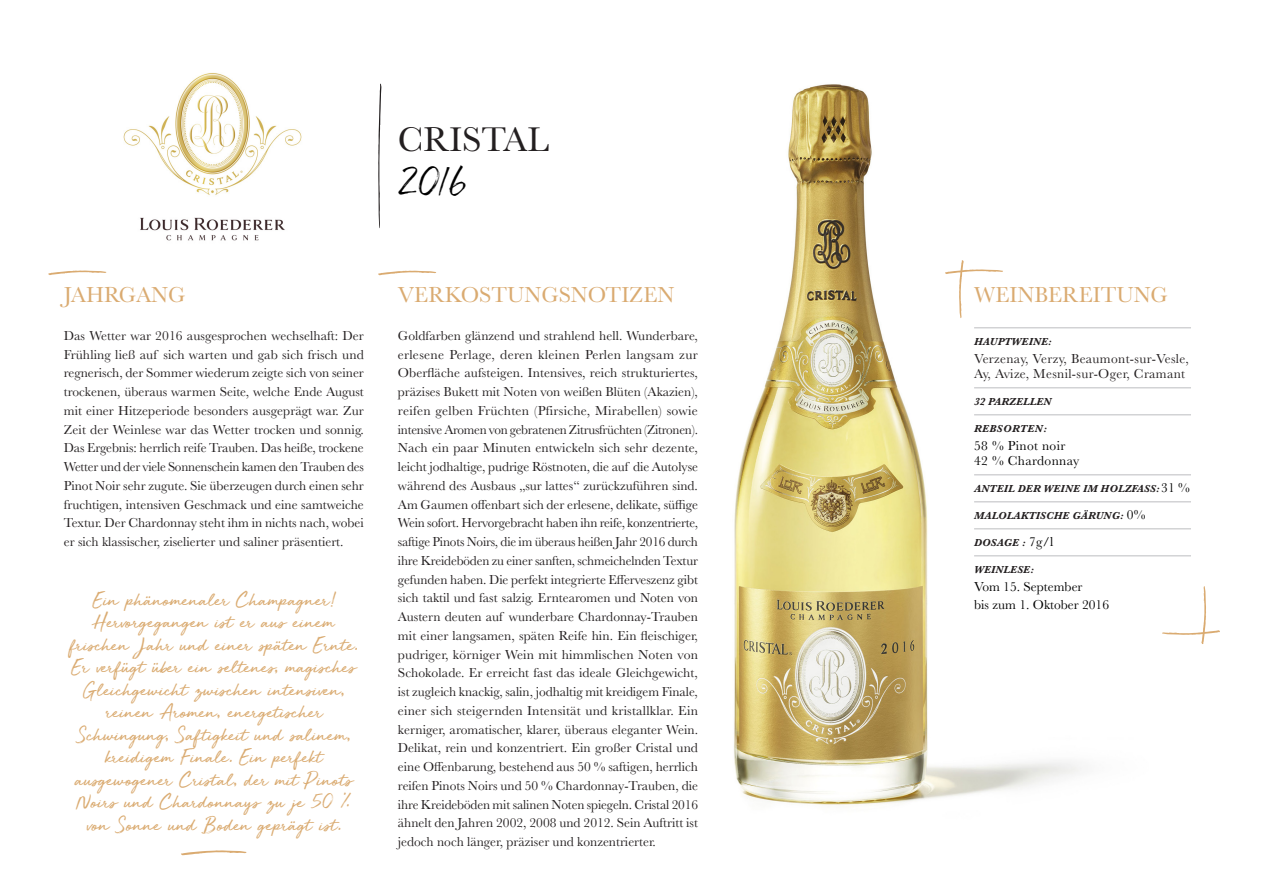
<style>
.page{position:relative;width:1263px;height:893px;background:#fff}
.page>*{position:absolute;margin:0;border:0;box-sizing:border-box;transform-origin:0 0}
.t1{font:40.5px "Golden Plains";color:#000}
.t2{font:35.7px "Baskerville";color:#231f20}
.TEXTE_BASKERVILLE{font:22.5px "Baskerville";color:#daab71}
.GRAND_TITRE{font:22.5px "Baskerville";color:#daab71}
.CITATION{font:21px/22.5px "Golden Plains";color:#daab71;text-align:center}
.TEXTE_BASKERVILLE-2{font:13.5px/18.8px "Baskerville";color:#231f20;text-align:justify}
.TITRE_FILET{font:13.5px/15px "Baskerville";letter-spacing:.025em;color:#231f20}
.TITRE_FILET-2{font:13.5px/18px "Baskerville";color:#000}
.TITRE_FILET-3{font:13.5px "Baskerville";letter-spacing:.025em;color:#000}
.TITRE_FILET-4{font:italic 700 10.5px "Baskerville";letter-spacing:.02em;color:#231f20}
.TITRE_FILET-5{font:italic 700 10.5px "Baskerville";letter-spacing:.05em;color:#231f20}
.s1{font-weight:400;font-style:normal;font-size:13.5px;color:#000}
</style>
<div class="page">
<img style="left:734px;top:84px;width:415px;height:722px">
<svg style="left:378px;top:84px;width:3px;height:144px"></svg>
<img style="left:123px;top:73px;width:179px;height:168px">
<svg style="left:945px;top:260px;width:58px;height:58px"></svg>
<svg style="left:1162px;top:586px;width:58px;height:58px"></svg>
<svg style="left:181px;top:850px;width:65px;height:5px"></svg>
<svg style="left:48px;top:270px;width:58px;height:5px"></svg>
<svg style="left:378px;top:271px;width:58px;height:4px"></svg>
<hr style="left:974px;top:328px;width:217px;height:1px;background:#bcbdc0">
<hr style="left:974px;top:388px;width:217px;height:1px;background:#bcbdc0">
<hr style="left:974px;top:415px;width:217px;height:1px;background:#bcbdc0">
<hr style="left:974px;top:475px;width:217px;height:1px;background:#bcbdc0">
<hr style="left:974px;top:502px;width:217px;height:1px;background:#bcbdc0">
<hr style="left:974px;top:529px;width:217px;height:1px;background:#bcbdc0">
<hr style="left:974px;top:556px;width:217px;height:1px;background:#bcbdc0">
<h2 class="t2" style="left:398px;top:117px;width:153px">CRISTAL</h2>
<h1 class="t1" style="left:398px;top:156px;width:72px">2016</h1>
<p class="TEXTE_BASKERVILLE" style="left:64px;top:280px;width:123px">JAHRGANG</p>
<p class="TEXTE_BASKERVILLE" style="left:398px;top:280px;width:278px">VERKOSTUNGSNOTIZEN</p>
<p class="TEXTE_BASKERVILLE-2" style="left:64px;top:326px;width:302px">Das Wetter war 2016 ausgesprochen wechselhaft: Der Frühling ließ auf sich warten und gab sich frisch und regnerisch, der Sommer wiederum zeigte sich von seiner trockenen, überaus warmen Seite, welche Ende August mit einer Hitzeperiode besonders ausgeprägt war. Zur Zeit der Weinlese war das Wetter trocken und sonnig.<br>Das Ergebnis: herrlich reife Trauben. Das heiße, trockene Wetter und der viele Sonnenschein kamen den Trauben des Pinot Noir sehr zugute. Sie überzeugen durch einen sehr fruchtigen, intensiven Geschmack und eine samtweiche Textur. Der Chardonnay steht ihm in nichts nach, wobei er sich klassischer, ziselierter und saliner präsentiert.</p>
<p class="CITATION" style="left:70px;top:589px;width:290px">Ein phänomenaler Champagner!<br>Hervorgegangen ist er aus einem frischen Jahr und einer späten Ernte.<br>Er verfügt über ein seltenes, magisches Gleichgewicht zwischen intensiven, reinen Aromen, energetischer Schwingung, Saftigkeit und salinem, kreidigem Finale. Ein perfekt ausgewogener Cristal, der mit Pinots Noirs und Chardonnays zu je 50 % von Sonne und Boden geprägt ist.</p>
<p class="TEXTE_BASKERVILLE-2" style="left:398px;top:326px;width:302px">Goldfarben glänzend und strahlend hell. Wunderbare, erlesene Perlage, deren kleinen Perlen langsam zur Oberfläche aufsteigen. Intensives, reich strukturiertes, präzises Bukett mit Noten von weißen Blüten (Akazien), reifen gelben Früchten (Pfirsiche, Mirabellen) sowie intensive Aromen von gebratenen Zitrusfrüchten (Zitronen).<br>Nach ein paar Minuten entwickeln sich sehr dezente, leicht jodhaltige, pudrige Röstnoten, die auf die Autolyse während des Ausbaus „sur lattes“ zurückzuführen sind.<br>Am Gaumen offenbart sich der erlesene, delikate, süffige Wein sofort. Hervorgebracht haben ihn reife, konzentrierte, saftige Pinots Noirs, die im überaus heißen Jahr 2016 durch ihre Kreideböden zu einer sanften, schmeichelnden Textur gefunden haben. Die perfekt integrierte Efferveszenz gibt sich taktil und fast salzig. Erntearomen und Noten von Austern deuten auf wunderbare Chardonnay-Trauben mit einer langsamen, späten Reife hin. Ein fleischiger, pudriger, körniger Wein mit himmlischen Noten von Schokolade. Er erreicht fast das ideale Gleichgewicht, ist zugleich knackig, salin, jodhaltig mit kreidigem Finale, einer sich steigernden Intensität und kristallklar. Ein kerniger, aromatischer, klarer, überaus eleganter Wein.<br>Delikat, rein und konzentriert. Ein großer Cristal und eine Offenbarung, bestehend aus 50 % saftigen, herrlich reifen Pinots Noirs und 50 % Chardonnay-Trauben, die ihre Kreideböden mit salinen Noten spiegeln. Cristal 2016 ähnelt den Jahren 2002, 2008 und 2012. Sein Auftritt ist jedoch noch länger, präziser und konzentrierter.</p>
<p class="GRAND_TITRE" style="left:974px;top:280px;width:195px">WEINBEREITUNG</p>
<p class="TITRE_FILET-4" style="left:974px;top:334px;width:79px">HAUPTWEINE:</p>
<p class="TITRE_FILET" style="left:974px;top:351px;width:216px">Verzenay, Verzy, Beaumont-sur-Vesle,<br>Ay, Avize, Mesnil-sur-Oger, Cramant</p>
<p class="TITRE_FILET-4" style="left:974px;top:394px;width:79px">32 PARZELLEN</p>
<p class="TITRE_FILET-5" style="left:974px;top:421px;width:74px">REBSORTEN:</p>
<p class="TITRE_FILET-3" style="left:974px;top:437px;width:93px">58 % Pinot noir</p>
<p class="TITRE_FILET-3" style="left:974px;top:452px;width:107px">42 % Chardonnay</p>
<p class="TITRE_FILET-4" style="left:974px;top:481px;width:217px">ANTEIL DER WEINE IM HOLZFASS:<span class="s1">31 %</span></p>
<p class="TITRE_FILET-4" style="left:974px;top:508px;width:173px">MALOLAKTISCHE GÄRUNG: <span class="s1">0%</span></p>
<p class="TITRE_FILET-4" style="left:974px;top:535px;width:81px">DOSAGE : <span class="s1">7g/l</span></p>
<p class="TITRE_FILET-4" style="left:974px;top:562px;width:61px">WEINLESE:</p>
<p class="TITRE_FILET-2" style="left:974px;top:578px;width:137px">Vom 15. September<br>bis zum 1. Oktober 2016</p>
</div>
